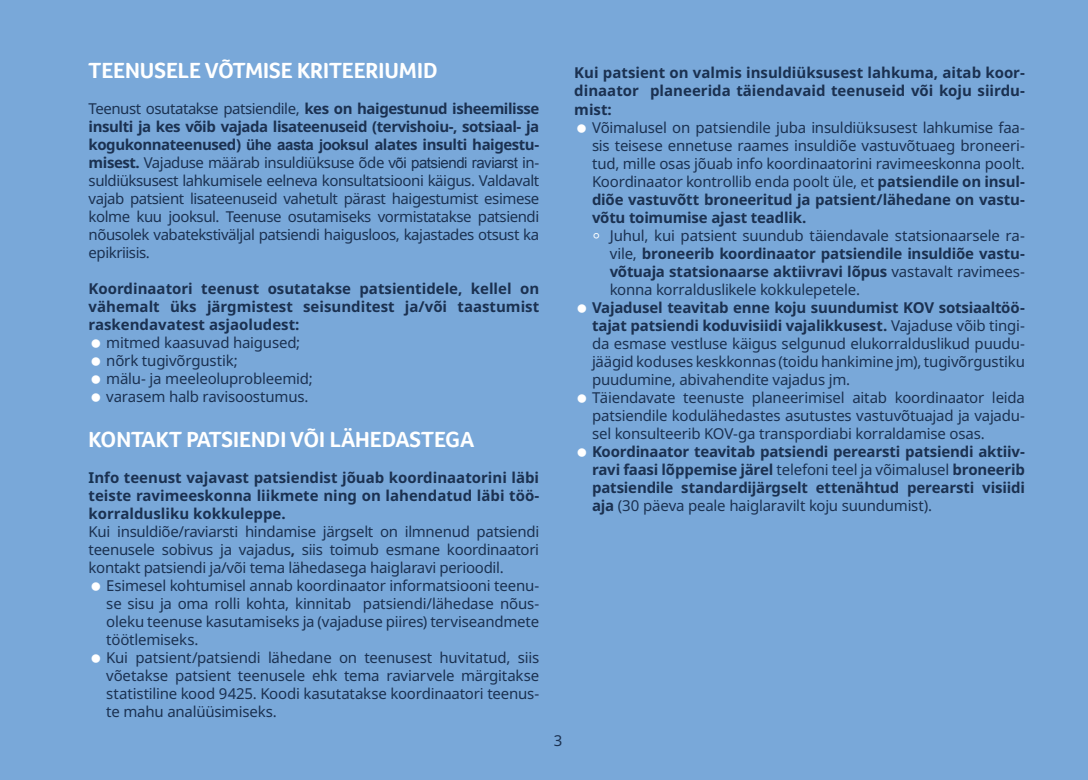
<style>
.page{position:relative;width:1088px;height:780px;background:#fff}
.page>*{position:absolute;margin:0;border:0;box-sizing:border-box;transform-origin:0 0}
.t1{font:700 22.5px "Foco";color:#fff}
.t2{font:15px/18px "Noto Sans";letter-spacing:-.015em;color:#1b3151}
.t3{font:700 15px/18px "Noto Sans";letter-spacing:-.01em;color:#1b3151;text-align:justify}
.s1{font-weight:700}
.s2{font-family:"Arial";font-weight:700}
.s3{font-family:"Arial"}
.s4{color:#173352}
.s5{color:#fff}
.s6{font-weight:400}
</style>
<div class="page">
<div style="left:0;top:0;width:18px;height:779px;background:#79a8d9"></div>
<div style="left:18px;top:0;width:1070px;height:779px;background:#79a8d9"></div>
<h1 class="t1" style="left:89px;top:55px;width:350px">TEENUSELE VÕTMISE KRITEERIUMID</h1>
<p class="t2" style="left:89px;top:99px;width:452px;text-align:justify">Teenust osutatakse patsiendile, <span class="s1">kes on haigestunud isheemilisse insulti ja kes võib vajada lisateenuseid (tervishoiu-, sotsiaal- ja kogukonnateenused)</span> <span class="s2">ühe aasta jooksul</span> <span class="s1">alates insulti haigestu&shy;misest.</span> Vajaduse määrab insuldiüksuse õde v<span class="s3">õi patsiendi raviarst</span> in&shy;suldiüksusest lahkumisele eelneva konsultatsiooni käigus. Valdavalt vajab patsient lisateenuseid vahetult pärast haigestumist esimese kolme kuu jooksul. Teenuse osutamiseks vormistatakse patsiendi nõusolek vabatekstiväljal patsiendi haigusloos, kajastades otsust ka epikriisis.</p>
<p class="t3" style="left:89px;top:279px;width:452px">Koordinaatori teenust osutatakse patsientidele, kellel on vähemalt üks järgmistest seisunditest ja/või taastumist raskendavatest asjaoludest:</p>
<p class="t2" style="left:106px;top:333px;width:208px">mitmed kaasuvad haigused; nõrk tugivõrgustik;<br>mälu- ja meeleoluprobleemid; varasem halb ravisoostumus.</p>
<h1 class="t1" style="left:89px;top:424px;width:387px">KONTAKT PATSIENDI VÕI LÄHEDASTEGA</h1>
<p class="t3" style="left:89px;top:468px;width:452px"><span class="s4">I</span>nfo teenust vajavast patsiendist jõuab koordinaatorini läbi teiste ravimeeskonna liikmete ning on lahendatud läbi töö&shy;korraldusliku kokkuleppe.</p>
<p class="t2" style="left:89px;top:522px;width:452px;text-align:justify">Kui insuldiõe/raviarsti hindamise järgselt on ilmnenud patsiendi teenusele sobivus ja vajadus<span class="s1">,</span> siis toimub esmane koordinaatori kontakt patsiendi ja/või tema lähedasega haiglaravi perioodil.</p>
<p class="t2" style="left:106px;top:576px;width:434px">Esimesel kohtumisel annab koordinaator informatsiooni teenu&shy;se sisu ja oma rolli kohta, kinnitab patsiendi/lähedase nõus&shy;oleku teenuse kasutamiseks ja (vajaduse piires) terviseandmete töötlemiseks.<br>Kui patsient/patsiendi lähedane on teenusest huvitatud, siis võetakse patsient teenusele ehk tema raviarvele märgitakse statistiline kood 9425. Koodi kasutatakse koordinaatori teenus&shy;te mahu analüüsimiseks.</p>
<p class="t3" style="left:574px;top:64px;width:452px">Kui patsient on valmis insuldiüksusest lahkuma, aitab koor&shy;dinaator planeerida täiendavaid teenuseid või koju siirdu&shy;mist:</p>
<p class="t2" style="left:592px;top:118px;width:434px">Võimalusel on patsiendile juba insuldiüksusest lahkumise faa-</p>
<p class="t2" style="left:592px;top:136px;width:434px">sis teisese ennetuse raames insuldiõe vastuvõtuaeg broneeri-</p>
<p class="t2" style="left:592px;top:154px;width:434px">tud, mille osas jõuab info koordinaatorini ravimeeskonna poolt.</p>
<p class="t2" style="left:592px;top:172px;width:434px">Koordinaator kontrollib enda poolt üle, et <span class="s1">patsiendile on insul-</span></p>
<p class="t3" style="left:592px;top:190px;width:434px">diõe vastuvõtt broneeritud ja patsient/lähedane on vastu-</p>
<p class="t3" style="left:592px;top:208px;width:216px">võtu toimumise ajast teadlik.</p>
<p class="t2" style="left:592px;top:226px;width:434px"><span class="s5">⸰</span> Juhul, kui patsient suundub täiendavale statsionaarsele ra-</p>
<p class="t3" style="left:610px;top:244px;width:417px"><span class="s6">vile,</span> broneerib koordinaator patsiendile insuldiõe vastu-</p>
<p class="t3" style="left:610px;top:262px;width:417px">võtuaja statsionaarse aktiivravi lõpus <span class="s6">vastavalt ravimees-</span></p>
<p class="t2" style="left:610px;top:280px;width:252px">konna korralduslikele kokkulepetele.</p>
<p class="t2" style="left:592px;top:298px;width:434px"><span class="s1">Vajadusel teavitab enne koju suundumist KOV sotsiaaltöö&shy;tajat patsiendi koduvisiidi vajalikkusest.</span> Vajaduse võib tingi&shy;da esmase vestluse käigus selgunud elukorralduslikud puudu&shy;jäägid koduses keskkonnas (toidu hankimine jm), tugivõrgustiku puudumine, abivahendite vajadus jm.<br>Täiendavate teenuste planeerimisel aitab koordinaator leida patsiendile kodulähedastes asutustes vastuvõtuajad ja vajadu&shy;sel konsulteerib KOV-ga transpordiabi korraldamise osas.</p>
<p class="t3" style="left:592px;top:442px;width:434px">Koordinaator teavitab patsiendi perearsti patsiendi aktiiv&shy;ravi faasi lõppemise järel <span class="s6">telefoni teel ja võimalusel</span> broneerib patsiendile standardijärgselt ettenähtud perearsti visiidi aja <span class="s6">(30 päeva peale haiglaravilt koju suundumist).</span></p>
<p class="t2" style="left:554px;top:731px;width:10px">3</p>
</div>
